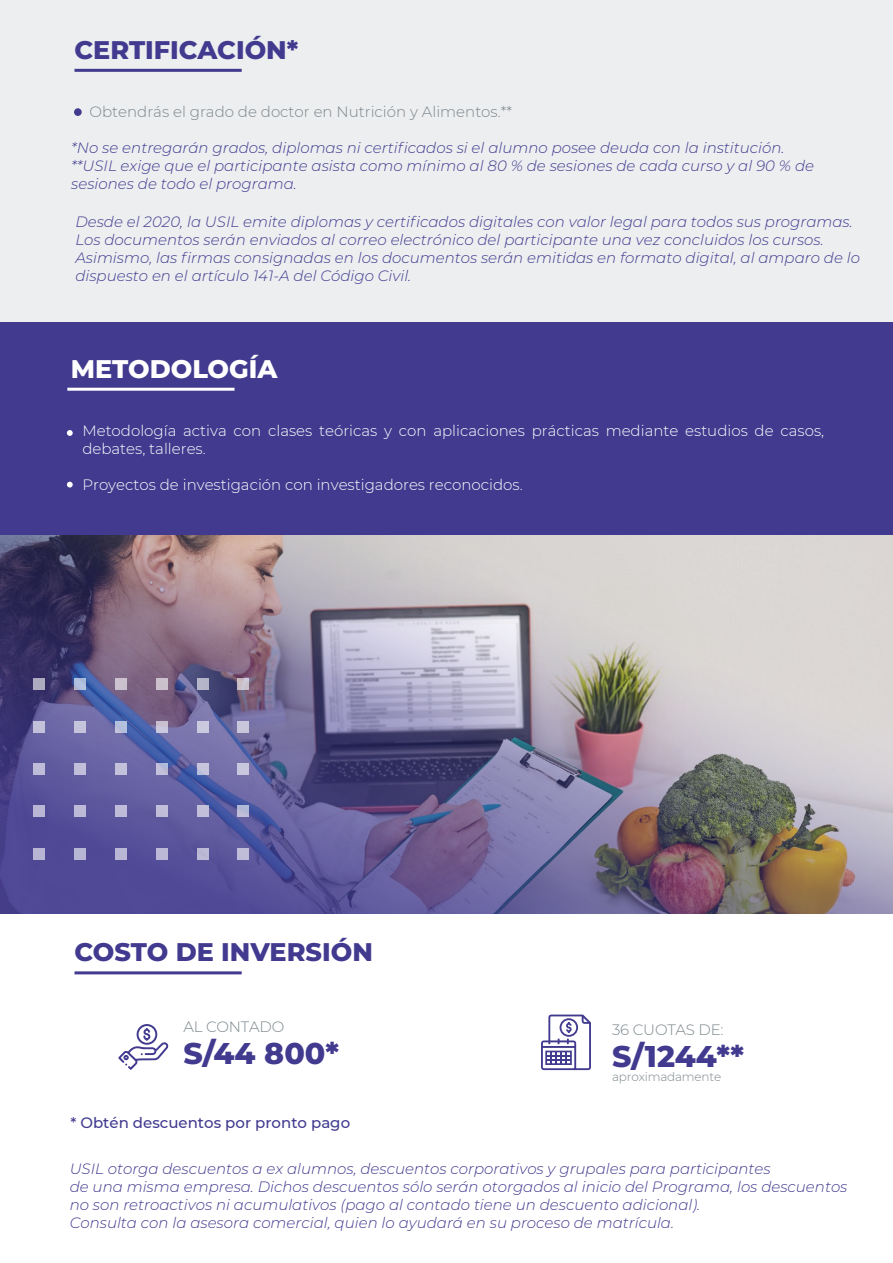
<style>
.page{position:relative;width:893px;height:1263px;background:#fff}
.page>*{position:absolute;margin:0;border:0;box-sizing:border-box;transform-origin:0 0}
.t1{font:800 30px "Montserrat";color:#413a8f}
.t2{font:800 25.5px "Montserrat";color:#413a8f}
.t3{font:800 25.5px "Montserrat";color:#fff}
.t4{font:italic 300 15px/18px "Montserrat";color:#413a8f}
.t5{font:300 15px/18px "Montserrat";color:#fff}
.t6{font:300 15px "Montserrat";color:#7b868c}
.t7{font:500 15px "Montserrat";color:#413a8f}
.t8{font:300 12px "Montserrat";letter-spacing:-.015em;color:#7b868c}
</style>
<div class="page">
<img style="left:0;top:534px;width:893px;height:379px">
<div style="left:33px;top:848px;width:12px;height:11px;background:#b8b5d4"></div>
<div style="left:33px;top:805px;width:12px;height:12px;background:#b9b6d4"></div>
<div style="left:33px;top:763px;width:12px;height:12px;background:#bebcd8"></div>
<div style="left:33px;top:721px;width:12px;height:11px;background:#c2c0d9"></div>
<div style="left:33px;top:678px;width:12px;height:12px;background:#adaac0"></div>
<div style="left:74px;top:848px;width:12px;height:11px;background:#b8b6d5"></div>
<div style="left:74px;top:805px;width:12px;height:12px;background:#bcbad7"></div>
<div style="left:74px;top:763px;width:12px;height:12px;background:#c0bed9"></div>
<div style="left:74px;top:721px;width:12px;height:11px;background:#c6c4dc"></div>
<svg style="left:74px;top:678px;width:12px;height:12px"></svg>
<div style="left:115px;top:848px;width:12px;height:11px;background:#b9b6d5"></div>
<div style="left:115px;top:805px;width:12px;height:12px;background:#bdbbd8"></div>
<div style="left:115px;top:763px;width:12px;height:12px;background:#c3c1da"></div>
<svg style="left:115px;top:721px;width:12px;height:11px"></svg>
<div style="left:115px;top:678px;width:12px;height:12px;background:#cbc2cf"></div>
<div style="left:156px;top:848px;width:12px;height:11px;background:#bbb9d6"></div>
<div style="left:156px;top:805px;width:12px;height:12px;background:#c0bdd9"></div>
<svg style="left:156px;top:763px;width:12px;height:12px"></svg>
<div style="left:156px;top:721px;width:12px;height:11px;background:#c9c1d3"></div>
<div style="left:156px;top:678px;width:12px;height:12px;background:#cbbfcb"></div>
<div style="left:197px;top:848px;width:11px;height:11px;background:#bab8d5"></div>
<div style="left:197px;top:805px;width:11px;height:12px;background:#c2c0da"></div>
<svg style="left:197px;top:763px;width:11px;height:12px"></svg>
<div style="left:197px;top:721px;width:11px;height:11px;background:#cbc9de"></div>
<div style="left:197px;top:678px;width:11px;height:12px;background:#b5b6c9"></div>
<div style="left:238px;top:848px;width:11px;height:11px;background:#bfbdd8"></div>
<div style="left:238px;top:805px;width:11px;height:12px;background:#b3b8d7"></div>
<div style="left:238px;top:763px;width:11px;height:12px;background:#c9c7de"></div>
<div style="left:238px;top:721px;width:11px;height:11px;background:#c8c6db"></div>
<svg style="left:238px;top:678px;width:11px;height:12px"></svg>
<div style="left:0;top:305px;width:893px;height:229px;background:#413a8f"></div>
<div style="left:0;top:0;width:893px;height:322px;background:#edeef0"></div>
<div style="left:74px;top:108px;width:8px;height:8px;background:#413a8f;border-radius:50%"></div>
<hr style="left:75px;top:69px;width:167px;height:3px;background:#413a8f">
<hr style="left:75px;top:971px;width:167px;height:3px;background:#413a8f">
<svg style="left:67px;top:430px;width:6px;height:6px"></svg>
<svg style="left:67px;top:482px;width:6px;height:5px"></svg>
<hr style="left:67px;top:388px;width:168px;height:3px;background:#fff">
<svg style="left:118px;top:1024px;width:51px;height:46px"></svg>
<svg style="left:541px;top:1014px;width:50px;height:56px"></svg>
<h2 class="t2" style="left:75px;top:31px;width:225px">CERTIFICACIÓN*</h2>
<p class="t6" style="left:90px;top:102px;width:424px">Obtendrás el grado de doctor en Nutrición y Alimentos.**</p>
<p class="t4" style="left:71px;top:138px;width:744px">*No se entregarán grados, diplomas ni certificados si el alumno posee deuda con la institución. **USIL exige que el participante asista como mínimo al 80 % de sesiones de cada curso y al 90 % de sesiones de todo el programa.</p>
<p class="t4" style="left:75px;top:212px;width:786px">Desde el 2020, la USIL emite diplomas y certificados digitales con valor legal para todos sus programas.<br>Los documentos serán enviados al correo electrónico del participante una vez concluidos los cursos.<br>Asimismo, las firmas consignadas en los documentos serán emitidas en formato digital, al amparo de lo dispuesto en el artículo 141-A del Código Civil.</p>
<h2 class="t3" style="left:71px;top:350px;width:208px">METODOLOGÍA</h2>
<p class="t5" style="left:82px;top:421px;width:743px">Metodología activa con clases teóricas y con aplicaciones prácticas mediante estudios de casos, debates, talleres.</p>
<p class="t5" style="left:82px;top:475px;width:442px">Proyectos de investigación con investigadores reconocidos.</p>
<h2 class="t2" style="left:75px;top:934px;width:300px">COSTO DE INVERSIÓN</h2>
<p class="t6" style="left:183px;top:1016px;width:102px">AL CONTADO</p>
<h1 class="t1" style="left:184px;top:1031px;width:157px">S/44 800*</h1>
<p class="t7" style="left:70px;top:1112px;width:281px">* Obtén descuentos por pronto pago</p>
<p class="t6" style="left:612px;top:1019px;width:113px">36 CUOTAS DE:</p>
<p class="t8" style="left:612px;top:1069px;width:111px">aproximadamente</p>
<h1 class="t1" style="left:612px;top:1034px;width:133px">S/1244**</h1>
<p class="t4" style="left:70px;top:1159px;width:779px">USIL otorga descuentos a ex alumnos, descuentos corporativos y grupales para participantes<br>de una misma empresa. Dichos descuentos sólo serán otorgados al inicio del Programa, los descuentos no son retroactivos ni acumulativos (pago al contado tiene un descuento adicional).<br>Consulta con la asesora comercial, quien lo ayudará en su proceso de matrícula.</p>
</div>
